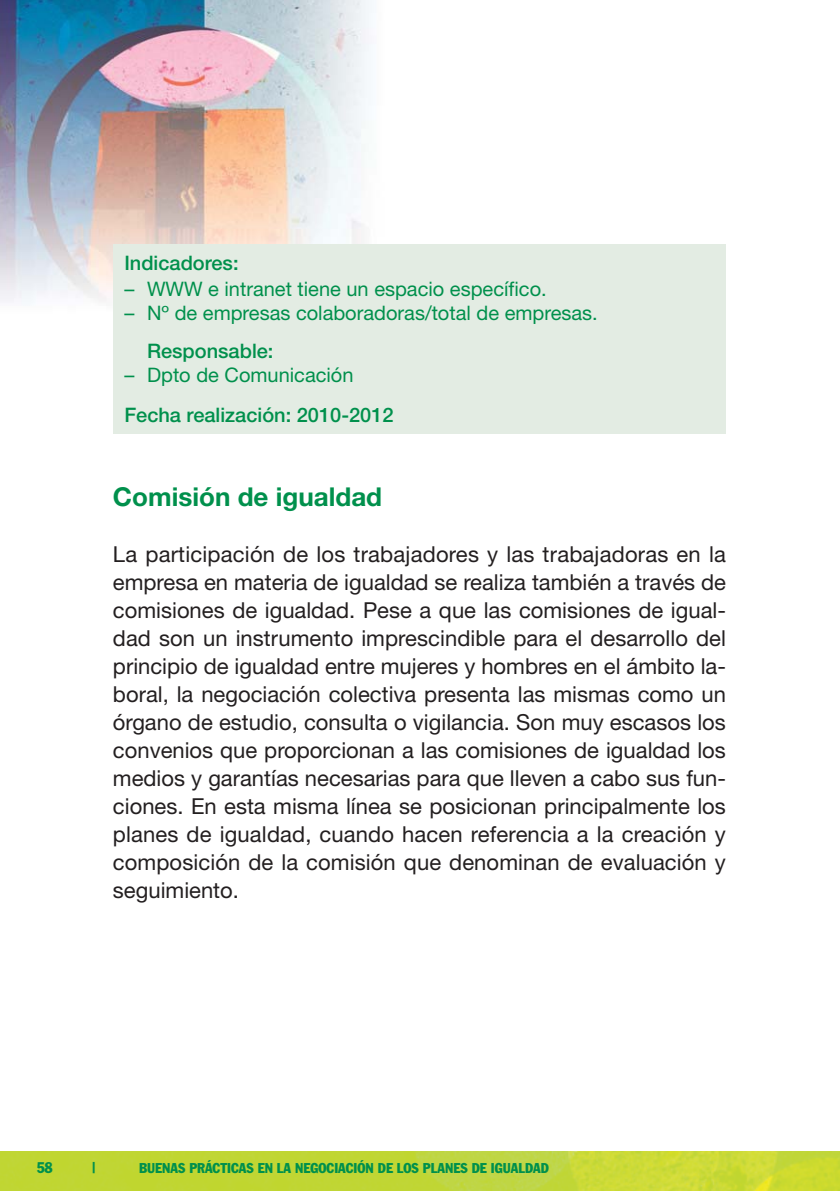
<style>
.page{position:relative;width:840px;height:1191px;background:#fff}
.page>*{position:absolute;margin:0;border:0;box-sizing:border-box;transform-origin:0 0}
.t1{font:700 26px "Helvetica Neue";color:#00904c}
.t2{font:22px/28px "Helvetica Neue";letter-spacing:.005em;color:#231f20;text-align:justify}
.t3{font:20px "Helvetica Neue";color:#00904c}
.t4{font:500 20px "Helvetica Neue";color:#00904c}
.t5{font:condensed 15.2px "Franklin Gothic";color:#00904c}
.t6{font:condensed 14px "Franklin Gothic";color:#00904c}
</style>
<div class="page">
<img style="left:0;top:0;width:372px;height:302px">
<div style="left:113px;top:244px;width:612px;height:189px;background:#e3ece3"></div>
<img style="left:0;top:1151px;width:839px;height:40px">
<p class="t4" style="left:124px;top:255px;width:116px">Indicadores:</p>
<p class="t3" style="left:124px;top:281px;width:423px">– WWW e intranet tiene un espacio específico.</p>
<p class="t3" style="left:124px;top:305px;width:474px">– Nº de empresas colaboradoras/total de empresas.</p>
<p class="t4" style="left:147px;top:343px;width:128px">Responsable:</p>
<p class="t3" style="left:124px;top:367px;width:230px">– Dpto de Comunicación</p>
<p class="t4" style="left:124px;top:407px;width:271px">Fecha realización: 2010-2012</p>
<p class="t1" style="left:113px;top:487px;width:270px">Comisión de igualdad</p>
<p class="t2" style="left:113px;top:542px;width:614px">La participación de los trabajadores y las trabajadoras en la empresa en materia de igualdad se realiza también a través de comisiones de igualdad. Pese a que las comisiones de igual&shy;dad son un instrumento imprescindible para el desarrollo del principio de igualdad entre mujeres y hombres en el ámbito la&shy;boral, la negociación colectiva presenta las mismas como un órgano de estudio, consulta o vigilancia. Son muy escasos los convenios que proporcionan a las comisiones de igualdad los medios y garantías necesarias para que lleven a cabo sus fun&shy;ciones. En esta misma línea se posicionan principalmente los planes de igualdad, cuando hacen referencia a la creación y composición de la comisión que denominan de evaluación y seguimiento.</p>
<p class="t5" style="left:37px;top:1162px;width:17px">58</p>
<p class="t5" style="left:92px;top:1162px;width:5px">|</p>
<p class="t6" style="left:139px;top:1163px;width:411px">BUENAS PRÁCTICAS EN LA NEGOCIACIÓN DE LOS PLANES DE IGUALDAD</p>
</div>
